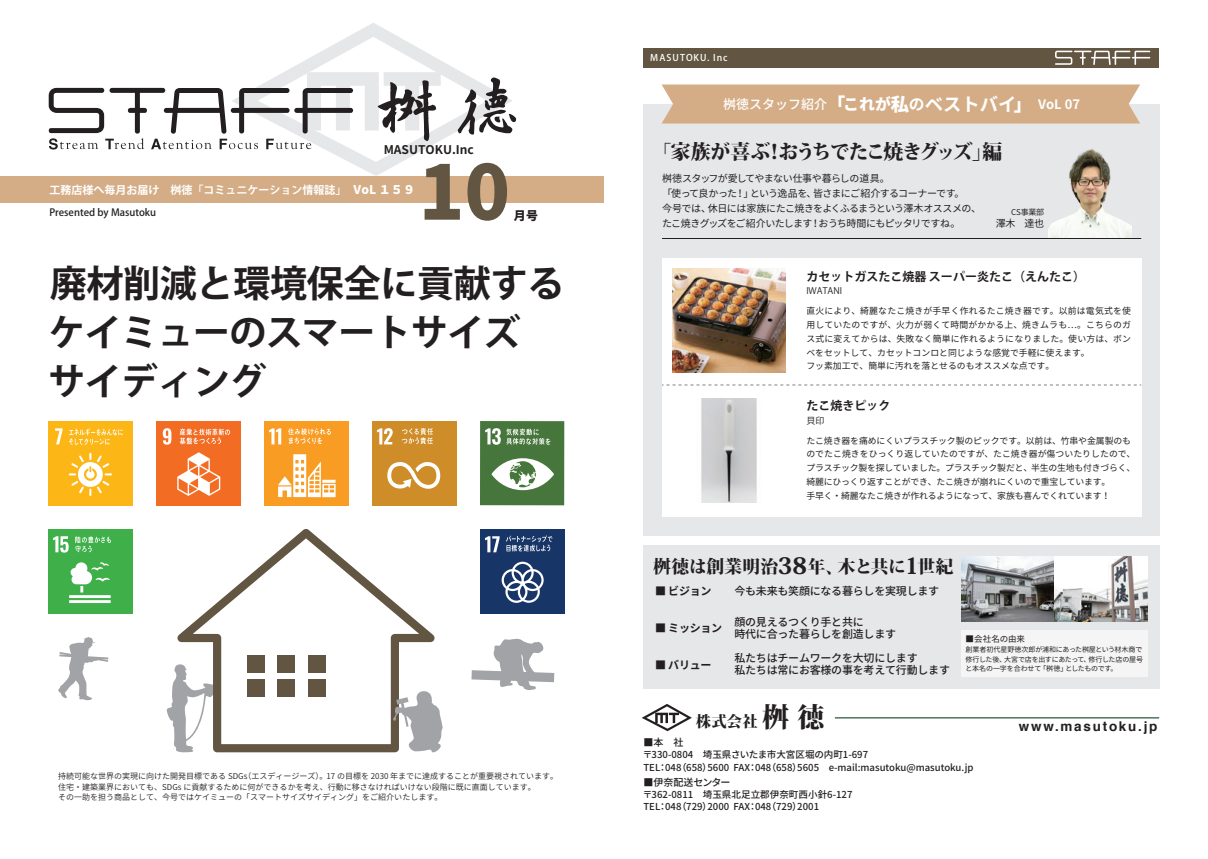
<style>
.page{position:relative;width:1208px;height:859px;background:#fff}
.page>*{position:absolute;margin:0;border:0;box-sizing:border-box;transform-origin:0 0}
.t1{font:800 75px "Source Han Sans JP";color:#625542}
.t2{font:700 37px/49.1px "Koz Go Pr 6 N";letter-spacing:-.02em;color:#231f20}
.t3{font:800 20px "Koz Min Pro";letter-spacing:-.105em;color:#231f20}
.t4{font:800 17.7px "Koz Min Pro";letter-spacing:.005em;color:#231f20}
.t5{font:800 15.2px "Koz Min Pro";color:#231f20}
.t6{font:700 13.5px "Helvetica";letter-spacing:.13em;color:#231f20}
.t7{font:500 13px "Source Han Sans JP";color:#fff}
.t8{font:700 12px "Koz Go Pro";color:#231f20}
.t9{font:700 12px "Source Han Sans JP";color:#231f20}
.t10{font:800 12px "Source Han Sans JP";color:#fff}
.t11{font:800 12px "Source Han Sans JP";color:#231f20}
.t12{font:500 11px/12px "Source Han Sans JP";letter-spacing:-.02em;color:#231f20}
.t13{font:700 11px "Koz Go Pro";color:#fff}
.t14{font:700 11px "Source Han Sans JP";letter-spacing:-.02em;color:#231f20}
.t15{font:10px/15px "Source Han Sans JP";letter-spacing:-.05em;color:#231f20}
.t16{font:500 10px "Koz Go Pro";color:#231f20}
.t17{font:500 10px "Source Han Sans JP";letter-spacing:-.01em;color:#231f20}
.t18{font:500 9.6px/12.4px "Source Han Sans JP";color:#231f20}
.t19{font:500 9.2px "Koz Go Pro";letter-spacing:.115em;color:#fff}
.t20{font:9px "Koz Go Pr 6 N";color:#231f20}
.t21{font:8.9px/13.8px "Source Han Sans JP";letter-spacing:-.02em;color:#231f20}
.t22{font:8.9px/13.8px "Source Han Sans JP";letter-spacing:.02em;color:#231f20}
.t23{font:8.5px "Source Han Sans JP";color:#231f20}
.t24{font:8px/10.5px "Source Han Sans JP";color:#231f20}
.t25{font:8px "Source Han Sans JP";letter-spacing:-.025em;color:#231f20}
.t26{font:7px/9.5px "Source Han Sans JP";letter-spacing:-.03em;color:#231f20;text-align:justify}
.s1{font-weight:800;font-size:18.2px}
.s2{font-weight:800;font-size:15.9px}
.s3{font-weight:800;font-size:18.3px}
.s4{font-weight:700;font-size:15.9px}
.s5{font-weight:700;font-size:18.3px}
.s6{font-weight:700}
.s7{font-size:17.7px}
.s8{font-size:22.7px}
.s9{font-size:26.9px}
</style>
<div class="page">
<svg style="left:285px;top:23px;width:176px;height:153px"></svg>
<div style="left:0;top:176px;width:604px;height:27px;background:#d4ad86"></div>
<svg style="left:49px;top:72px;width:467px;height:78px"></svg>
<div style="left:156px;top:421px;width:84px;height:84px;background:#f36c24"></div>
<svg style="left:163px;top:428px;width:8px;height:17px"></svg>
<svg style="left:177px;top:452px;width:43px;height:44px"></svg>
<svg style="left:180px;top:428px;width:50px;height:16px"></svg>
<div style="left:48px;top:421px;width:84px;height:84px;background:#fcb615"></div>
<svg style="left:55px;top:428px;width:7px;height:16px"></svg>
<svg style="left:69px;top:453px;width:43px;height:43px"></svg>
<svg style="left:69px;top:428px;width:54px;height:17px"></svg>
<div style="left:264px;top:421px;width:84px;height:84px;background:#f89c24"></div>
<svg style="left:269px;top:428px;width:12px;height:16px"></svg>
<svg style="left:278px;top:454px;width:57px;height:43px"></svg>
<svg style="left:288px;top:428px;width:43px;height:16px"></svg>
<div style="left:372px;top:421px;width:84px;height:84px;background:#cf8d29"></div>
<svg style="left:377px;top:428px;width:16px;height:16px"></svg>
<svg style="left:387px;top:462px;width:53px;height:27px"></svg>
<svg style="left:402px;top:428px;width:31px;height:16px"></svg>
<div style="left:480px;top:421px;width:84px;height:84px;background:#46763b"></div>
<svg style="left:491px;top:458px;width:63px;height:32px"></svg>
<svg style="left:485px;top:428px;width:65px;height:17px"></svg>
<div style="left:48px;top:529px;width:84px;height:84px;background:#3eaf49"></div>
<svg style="left:53px;top:536px;width:16px;height:17px"></svg>
<hr style="left:69px;top:595px;width:42px;height:3px;background:#fff">
<hr style="left:69px;top:600px;width:42px;height:3px;background:#fff">
<svg style="left:71px;top:562px;width:39px;height:30px"></svg>
<svg style="left:75px;top:536px;width:36px;height:16px"></svg>
<div style="left:480px;top:529px;width:84px;height:84px;background:#183567"></div>
<svg style="left:485px;top:536px;width:14px;height:16px"></svg>
<svg style="left:501px;top:562px;width:42px;height:41px"></svg>
<svg style="left:506px;top:535px;width:46px;height:16px"></svg>
<svg style="left:166px;top:665px;width:11px;height:86px"></svg>
<svg style="left:177px;top:529px;width:258px;height:223px"></svg>
<div style="left:247px;top:656px;width:17px;height:17px;background:#625542"></div>
<div style="left:247px;top:679px;width:17px;height:17px;background:#625542"></div>
<div style="left:277px;top:656px;width:18px;height:17px;background:#625542"></div>
<div style="left:277px;top:679px;width:18px;height:17px;background:#625542"></div>
<div style="left:308px;top:656px;width:17px;height:17px;background:#625542"></div>
<div style="left:308px;top:679px;width:17px;height:17px;background:#625542"></div>
<svg style="left:393px;top:690px;width:50px;height:62px"></svg>
<svg style="left:471px;top:638px;width:83px;height:52px"></svg>
<svg style="left:58px;top:637px;width:51px;height:64px"></svg>
<div style="left:643px;top:104px;width:516px;height:432px;background:#e6e7e9"></div>
<div style="left:662px;top:259px;width:479px;height:258px;background:#fff"></div>
<div style="left:643px;top:545px;width:516px;height:143px;background:#e6e7e9"></div>
<img style="left:1048px;top:149px;width:84px;height:89px">
<img style="left:672px;top:269px;width:113px;height:104px">
<div style="left:643px;top:48px;width:516px;height:19px;background:#625542"></div>
<hr style="left:835px;top:717px;width:324px;height:1px;background:#1f5335">
<svg style="left:1055px;top:51px;width:95px;height:14px"></svg>
<svg style="left:642px;top:704px;width:50px;height:27px"></svg>
<svg style="left:661px;top:84px;width:479px;height:40px;background:#d5b08b"></svg>
<svg style="left:662px;top:384px;width:479px;height:1px"></svg>
<div style="left:961px;top:630px;width:186px;height:46px;background:#f5f5f6"></div>
<img style="left:961px;top:557px;width:187px;height:65px">
<img style="left:701px;top:398px;width:56px;height:104px">
<hr style="left:662px;top:238px;width:479px;height:1px;background:#231f20">
<p class="t13" style="left:49px;top:183px;width:298px">工務店様へ毎月お届け　桝徳「コミュニケーション情報誌」</p>
<p class="t16" style="left:49px;top:205px;width:108px">Presented by Masutoku</p>
<h3 class="t9" style="left:384px;top:142px;width:92px">MASUTOKU.Inc</h3>
<h3 class="t10" style="left:354px;top:183px;width:63px">VoL １５９</h3>
<h1 class="t1" style="left:419px;top:150px;width:93px">10</h1>
<h3 class="t11" style="left:514px;top:209px;width:25px">月号</h3>
<h2 class="t2" style="left:48px;top:260px;width:518px">廃材削減と環境保全に貢献するケイミューのスマートサイズサイディング</h2>
<p class="t24" style="left:58px;top:771px;width:501px">持続可能な世界の実現に向けた開発目標である SDGs（エスディージーズ）。17 の目標を 2030 年までに達成することが重要視されています。住宅・建築業界においても、SDGs に貢献するために何ができるかを考え、行動に移さなければいけない段階に既に直面しています。<br>その一助を担う商品として、今号ではケイミューの「スマートサイズサイディング」をご紹介いたします。</p>
<p class="t19" style="left:650px;top:52px;width:79px">MASUTOKU. Inc</p>
<h3 class="t7" style="left:723px;top:97px;width:358px">桝徳スタッフ紹介<span class="s1">「</span><span class="s2">これが</span><span class="s3">私</span><span class="s4">の</span><span class="s5">ベストバイ</span><span class="s3">」</span> <span class="s6">VoL 07</span></h3>
<h3 class="t3" style="left:653px;top:137px;width:350px"><span class="s7">「</span>家族が喜ぶ！おうちでたこ焼きグッズ」編</h3>
<p class="t15" style="left:662px;top:171px;width:321px">桝徳スタッフが愛してやまない仕事や暮らしの道具。<br>「使って良かった！」という逸品を、皆さまにご紹介するコーナーです。<br>今号では、休日には家族にたこ焼きをよくふるまうという澤木オススメの、たこ焼きグッズをご紹介いたします！おうち時間にもピッタリですね。</p>
<p class="t25" style="left:1011px;top:207px;width:35px">CS事業部</p>
<p class="t15" style="left:996px;top:216px;width:50px">澤木　達也</p>
<h3 class="t8" style="left:806px;top:268px;width:280px">カセットガスたこ焼器 スーパー炎たこ（えんたこ）</h3>
<p class="t20" style="left:806px;top:286px;width:37px">IWATANI</p>
<p class="t22" style="left:806px;top:304px;width:326px">直火により、綺麗なたこ焼きが手早く作れるたこ焼き器です。以前は電気式を使用していたのですが、火力が弱くて時間がかかる上、焼きムラも…。こちらのガス式に変えてからは、失敗なく簡単に作れるようになりました。使い方は、ボンベをセットして、カセットコンロと同じような感覚で手軽に使えます。<br>フッ素加工で、簡単に汚れを落とせるのもオススメな点です。</p>
<h3 class="t8" style="left:806px;top:398px;width:85px">たこ焼きピック</h3>
<p class="t20" style="left:806px;top:415px;width:19px">貝印</p>
<p class="t21" style="left:806px;top:434px;width:331px">たこ焼き器を痛めにくいプラスチック製のピックです。以前は、竹串や金属製のものでたこ焼きをひっくり返していたのですが、たこ焼き器が傷ついたりしたので、プラスチック製を探していました。プラスチック製だと、半生の生地も付きづらく、綺麗にひっくり返すことができ、たこ焼きが崩れにくいので重宝しています。<br>手早く・綺麗なたこ焼きが作れるようになって、家族も喜んでくれています！</p>
<h3 class="t4" style="left:653px;top:553px;width:302px">桝徳は創業明治<span class="s8">38</span>年、木と共に<span class="s8">1</span>世紀</h3>
<p class="t14" style="left:655px;top:585px;width:58px">■ ビジョン</p>
<p class="t14" style="left:655px;top:622px;width:69px">■ ミッション</p>
<p class="t14" style="left:655px;top:659px;width:58px">■ バリュー</p>
<p class="t12" style="left:734px;top:585px;width:206px">今も未来も笑顔になる暮らしを実現します</p>
<p class="t12" style="left:734px;top:616px;width:163px">顔の見えるつくり手と共に<br>時代に合った暮らしを創造します</p>
<p class="t12" style="left:734px;top:653px;width:217px">私たちはチームワークを大切にします<br>私たちは常にお客様の事を考えて行動します</p>
<h3 class="t5" style="left:696px;top:710px;width:130px">株式会社 <span class="s9">桝 徳</span></h3>
<p class="t23" style="left:965px;top:634px;width:61px">■会社名の由来</p>
<p class="t26" style="left:965px;top:645px;width:179px">創業者初代星野徳次郎が浦和にあった桝屋という材木商で修行した後、大宮で店を出すにあたって、修行した店の屋号と本名の一字を合わせて「桝徳」としたものです。</p>
<h3 class="t6" style="left:1019px;top:716px;width:140px">www.masutoku.jp</h3>
<p class="t17" style="left:643px;top:737px;width:41px">■本　社</p>
<p class="t18" style="left:643px;top:749px;width:332px">〒330-0804　埼玉県さいたま市大宮区堀の内町1-697<br>TEL：048（658）5600 FAX：048（658）5605　e-mail:masutoku@masutoku.jp</p>
<p class="t17" style="left:643px;top:776px;width:89px">■伊奈配送センター</p>
<p class="t18" style="left:643px;top:788px;width:211px">〒362-0811　埼玉県北足立郡伊奈町西小針6-127<br>TEL：048（729）2000 FAX：048（729）2001</p>
</div>
